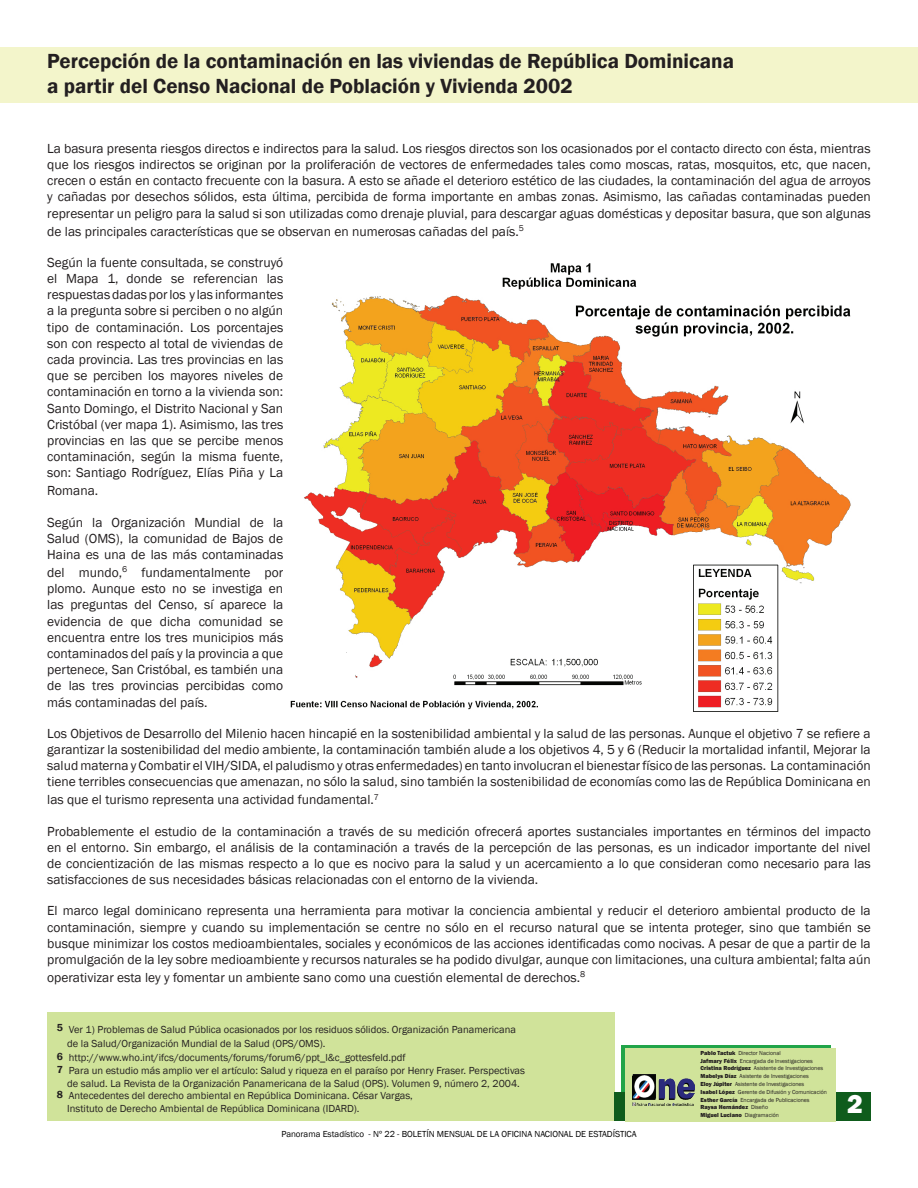
<style>
.page{position:relative;width:918px;height:1188px;background:#fff}
.page>*{position:absolute;margin:0;border:0;box-sizing:border-box;transform-origin:0 0}
.t1{font:800 27px "Franklin Gothic";color:#fff}
.t2{font:600 21px/25.2px "Franklin Gothic";color:#231f20}
.t3{font:13.5px/16.2px "Franklin Gothic";color:#231f20;text-align:justify}
.t4{font:10.5px/12.6px "Franklin Gothic";color:#231f20}
.t5{font:600 10.5px "Franklin Gothic";color:#231f20}
.t6{font:9px "Franklin Gothic";color:#000}
.t7{font:6px/7.8px "Franklin Gothic";color:#231f20}
.s1{font-weight:800}
</style>
<div class="page">
<div style="left:47px;top:1013px;width:568px;height:108px;background:#d0e39a"></div>
<div style="left:621px;top:1045px;width:210px;height:69px;background:#21a449"></div>
<div style="left:615px;top:1092px;width:225px;height:29px;background:#0f5c1c"></div>
<div style="left:626px;top:1048px;width:210px;height:73px;background:#d0e39a"></div>
<div style="left:840px;top:1092px;width:31px;height:29px;background:#0f5c1c"></div>
<img style="left:632px;top:1075px;width:63px;height:31px">
<div style="left:0;top:48px;width:918px;height:55px;background:#f3f5cb"></div>
<img style="left:290px;top:263px;width:561px;height:449px">
<h2 class="t2" style="left:47px;top:49px;width:688px">Percepción de la contaminación en las viviendas de República Dominicana a partir del Censo Nacional de Población y Vivienda 2002</h2>
<p class="t3" style="left:47px;top:141px;width:825px">La basura presenta riesgos directos e indirectos para la salud. Los riesgos directos son los ocasionados por el contacto directo con ésta, mientras que los riesgos indirectos se originan por la proliferación de vectores de enfermedades tales como moscas, ratas, mosquitos, etc, que nacen, crecen o están en contacto frecuente con la basura. A esto se añade el deterioro estético de las ciudades, la contaminación del agua de arroyos y cañadas por desechos sólidos, esta última, percibida de forma importante en ambas zonas. Asimismo, las cañadas contaminadas pueden representar un peligro para la salud si son utilizadas como drenaje pluvial, para descargar aguas domésticas y depositar basura, que son algunas</p>
<p class="t3" style="left:47px;top:223px;width:478px">de las principales características que se observan en numerosas cañadas del país.<sup>5</sup></p>
<p class="t3" style="left:47px;top:255px;width:238px">Según la fuente consultada, se construyó el Mapa 1, donde se referencian las respuestas dadas por los y las informantes a la pregunta sobre si perciben o no algún tipo de contaminación. Los porcentajes son con respecto al total de viviendas de cada provincia. Las tres provincias en las que se perciben los mayores niveles de contaminación en torno a la vivienda son:<br>Santo Domingo, el Distrito Nacional y San Cristóbal (ver mapa 1). Asimismo, las tres provincias en las que se percibe menos contaminación, según la misma fuente, son: Santiago Rodríguez, Elías Piña y La</p>
<p class="t3" style="left:47px;top:483px;width:53px">Romana.</p>
<p class="t3" style="left:47px;top:514px;width:238px">Según la Organización Mundial de la Salud (OMS), la comunidad de Bajos de Haina es una de las más contaminadas</p>
<p class="t3" style="left:47px;top:565px;width:238px">del mundo,<sup>6</sup> fundamentalmente por plomo. Aunque esto no se investiga en las preguntas del Censo, sí aparece la evidencia de que dicha comunidad se encuentra entre los tres municipios más contaminados del país y la provincia a que pertenece, San Cristóbal, es también una de las tres provincias percibidas como más contaminadas del país.</p>
<p class="t3" style="left:47px;top:726px;width:825px">Los Objetivos de Desarrollo del Milenio hacen hincapié en la sostenibilidad ambiental y la salud de las personas. Aunque el objetivo 7 se refiere a garantizar la sostenibilidad del medio ambiente, la contaminación también alude a los objetivos 4, 5 y 6 (Reducir la mortalidad infantil, Mejorar la salud materna y Combatir el VIH/SIDA, el paludismo y otras enfermedades) en tanto involucran el bienestar físico de las personas. La contaminación tiene terribles consecuencias que amenazan, no sólo la salud, sino también la sostenibilidad de economías como las de República Dominicana en</p>
<p class="t3" style="left:47px;top:792px;width:333px">las que el turismo representa una actividad fundamental.<sup>7</sup></p>
<p class="t3" style="left:47px;top:823px;width:825px">Probablemente el estudio de la contaminación a través de su medición ofrecerá aportes sustanciales importantes en términos del impacto en el entorno. Sin embargo, el análisis de la contaminación a través de la percepción de las personas, es un indicador importante del nivel de concientización de las mismas respecto a lo que es nocivo para la salud y un acercamiento a lo que consideran como necesario para las satisfacciones de sus necesidades básicas relacionadas con el entorno de la vivienda.</p>
<p class="t3" style="left:47px;top:903px;width:825px">El marco legal dominicano representa una herramienta para motivar la conciencia ambiental y reducir el deterioro ambiental producto de la contaminación, siempre y cuando su implementación se centre no sólo en el recurso natural que se intenta proteger, sino que también se busque minimizar los costos medioambientales, sociales y económicos de las acciones identificadas como nocivas. A pesar de que a partir de la promulgación de la ley sobre medioambiente y recursos naturales se ha podido divulgar, aunque con limitaciones, una cultura ambiental; falta aún</p>
<p class="t3" style="left:47px;top:970px;width:539px">operativizar esta ley y fomentar un ambiente sano como una cuestión elemental de derechos.<sup>8</sup></p>
<p class="t5" style="left:57px;top:1021px;width:8px">5</p>
<p class="t4" style="left:67px;top:1022px;width:450px;line-height:14.4px">Ver 1) Problemas de Salud Pública ocasionados por los residuos sólidos. Organización Panamericana de la Salud/Organización Mundial de la Salud (OPS/OMS).</p>
<p class="t5" style="left:57px;top:1050px;width:8px">6</p>
<p class="t4" style="left:69px;top:1052px;width:338px">http://www.who.int/ifcs/documents/forums/forum6/ppt_l&amp;c_gottesfeld.pdf</p>
<p class="t5" style="left:57px;top:1063px;width:8px">7</p>
<p class="t4" style="left:67px;top:1064px;width:459px">Para un estudio más amplio ver el artículo: Salud y riqueza en el paraíso por Henry Fraser. Perspectivas de salud. La Revista de la Organización Panamericana de la Salud (OPS). Volumen 9, número 2, 2004.</p>
<p class="t5" style="left:57px;top:1088px;width:8px">8</p>
<p class="t4" style="left:67px;top:1090px;width:347px">Antecedentes del derecho ambiental en República Dominicana. César Vargas,<br>Instituto de Derecho Ambiental de República Dominicana (IDARD).</p>
<p class="t6" style="left:281px;top:1129px;width:357px">Panorama Estadístico - Nº 22 - BOLETÍN MENSUAL DE LA OFICINA NACIONAL DE ESTADÍSTICA</p>
<p class="t7" style="left:700px;top:1049px;width:128px"><span class="s1">Pablo Tactuk</span> Director Nacional<br><span class="s1">Jafmary Félix</span> Encargada de Investigaciones <span class="s1">Cristina Rodríguez</span> Asistente de Investigaciones <span class="s1">Mabelys Díaz</span> Asistente de Investigaciones<br><span class="s1">Eloy Júpiter</span> Asistente de Investigaciones<br><span class="s1">Isabel López</span> Gerente de Difusión y Comunicación <span class="s1">Esther García</span> Encargada de Publicaciones <span class="s1">Raysa Hernández</span> Diseño<br><span class="s1">Miguel Luciano</span> Diagramación</p>
<h1 class="t1" style="left:847px;top:1086px;width:17px">2</h1>
</div>
